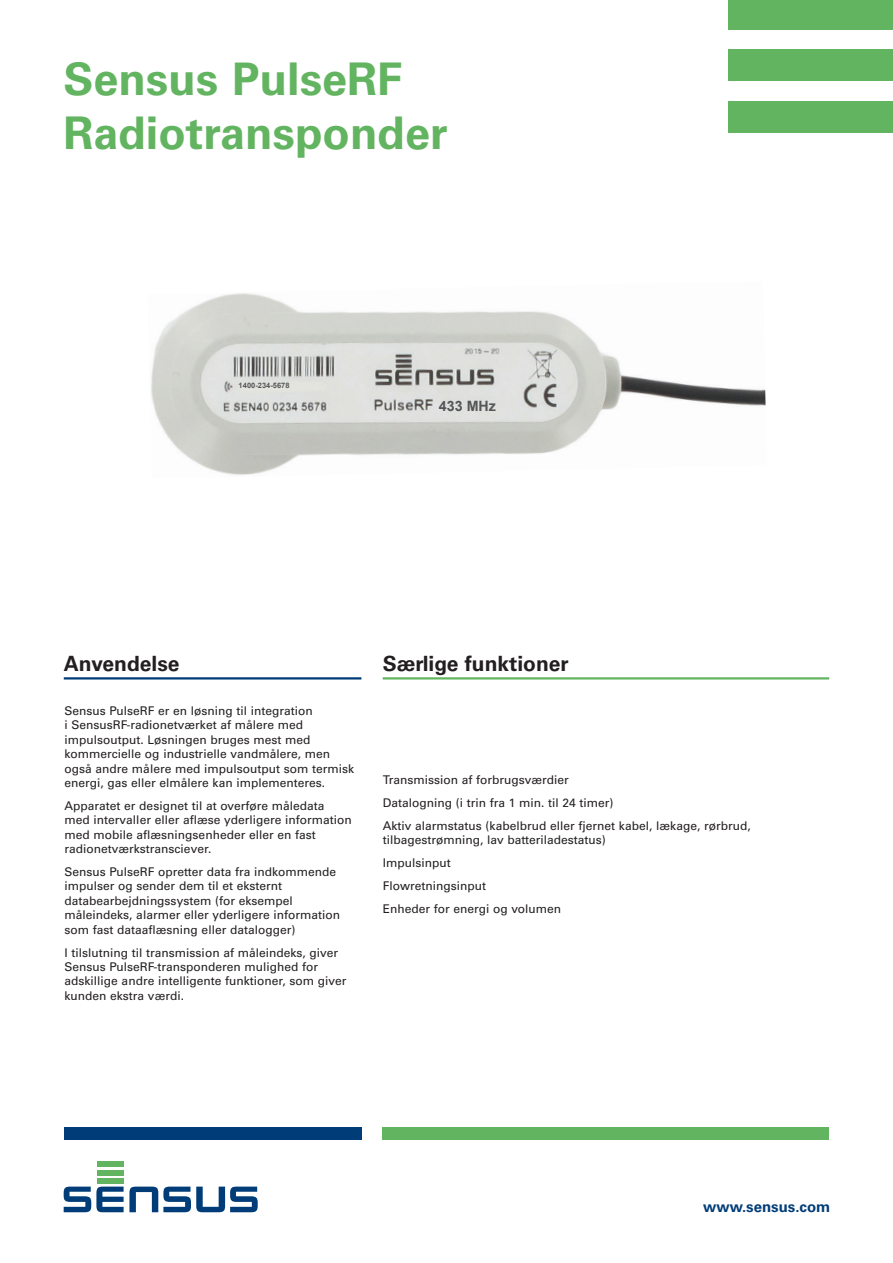
<style>
.page{position:relative;width:893px;height:1263px;background:#fff}
.page>*{position:absolute;margin:0;border:0;box-sizing:border-box;transform-origin:0 0}
.t1{font:700 45px/54px "Univers LT Std";color:#63b461}
.t2{font:700 21px "Univers LT Std";color:#231f20}
.t3{font:700 15px "Univers LT Std";color:#003d78}
.t4{font:700 14.25px "Arial";color:#545557}
.t5{font:12px/14.4px "Univers LT Std";color:#231f20}
.t6{font:700 7.5px "Arial";color:#545557}
</style>
<div class="page">
<div style="left:64px;top:1127px;width:297px;height:13px;background:#003d78"></div>
<div style="left:383px;top:1127px;width:446px;height:13px;background:#63b461"></div>
<div style="left:97px;top:1162px;width:27px;height:5px;background:#63b461"></div>
<div style="left:97px;top:1170px;width:27px;height:5px;background:#63b461"></div>
<div style="left:97px;top:1178px;width:27px;height:5px;background:#63b461"></div>
<svg style="left:64px;top:1186px;width:194px;height:26px"></svg>
<div style="left:729px;top:0;width:164px;height:29px;background:#63b461"></div>
<div style="left:729px;top:49px;width:164px;height:32px;background:#63b461"></div>
<div style="left:729px;top:101px;width:164px;height:32px;background:#63b461"></div>
<hr style="left:383px;top:677px;width:446px;height:2px;background:#63b461">
<hr style="left:64px;top:677px;width:297px;height:2px;background:#003d78">
<img style="left:151px;top:293px;width:615px;height:182px">
<h1 class="t1" style="left:63px;top:53px;width:386px">Sensus PulseRF<br>Radiotransponder</h1>
<p class="t6" style="left:239px;top:381px;width:52px">1400-234-5678</p>
<p class="t4" style="left:439px;top:396px;width:59px">433 MHz</p>
<h2 class="t2" style="left:64px;top:651px;width:117px">Anvendelse</h2>
<h2 class="t2" style="left:383px;top:651px;width:188px">Særlige funktioner</h2>
<p class="t5" style="left:65px;top:704px;width:291px">Sensus PulseRF er en løsning til integration<br>i SensusRF-radionetværket af målere med impulsoutput. Løsningen bruges mest med kommercielle og industrielle vandmålere, men også andre målere med impulsoutput som termisk energi, gas eller elmålere kan implementeres.</p>
<p class="t5" style="left:65px;top:798px;width:289px">Apparatet er designet til at overføre måledata med intervaller eller aflæse yderligere information med mobile aflæsningsenheder eller en fast radionetværkstransciever.</p>
<p class="t5" style="left:65px;top:865px;width:277px">Sensus PulseRF opretter data fra indkommende impulser og sender dem til et eksternt databearbejdningssystem (for eksempel måleindeks, alarmer eller yderligere information som fast dataaflæsning eller datalogger)</p>
<p class="t5" style="left:65px;top:945px;width:283px">I tilslutning til transmission af måleindeks, giver Sensus PulseRF-transponderen mulighed for adskillige andre intelligente funktioner, som giver kunden ekstra værdi.</p>
<p class="t5" style="left:383px;top:768px;width:370px;line-height:23px">Transmission af forbrugsværdier<br>Datalogning (i trin fra 1 min. til 24 timer)<br>Aktiv alarmstatus (kabelbrud eller fjernet kabel, lækage, rørbrud,</p>
<p class="t5" style="left:383px;top:828px;width:225px;line-height:23px">tilbagestrømning, lav batteriladestatus)<br>Impulsinput<br>Flowretningsinput<br>Enheder for energi og volumen</p>
<p class="t3" style="left:703px;top:1198px;width:129px">www.sensus.com</p>
</div>
